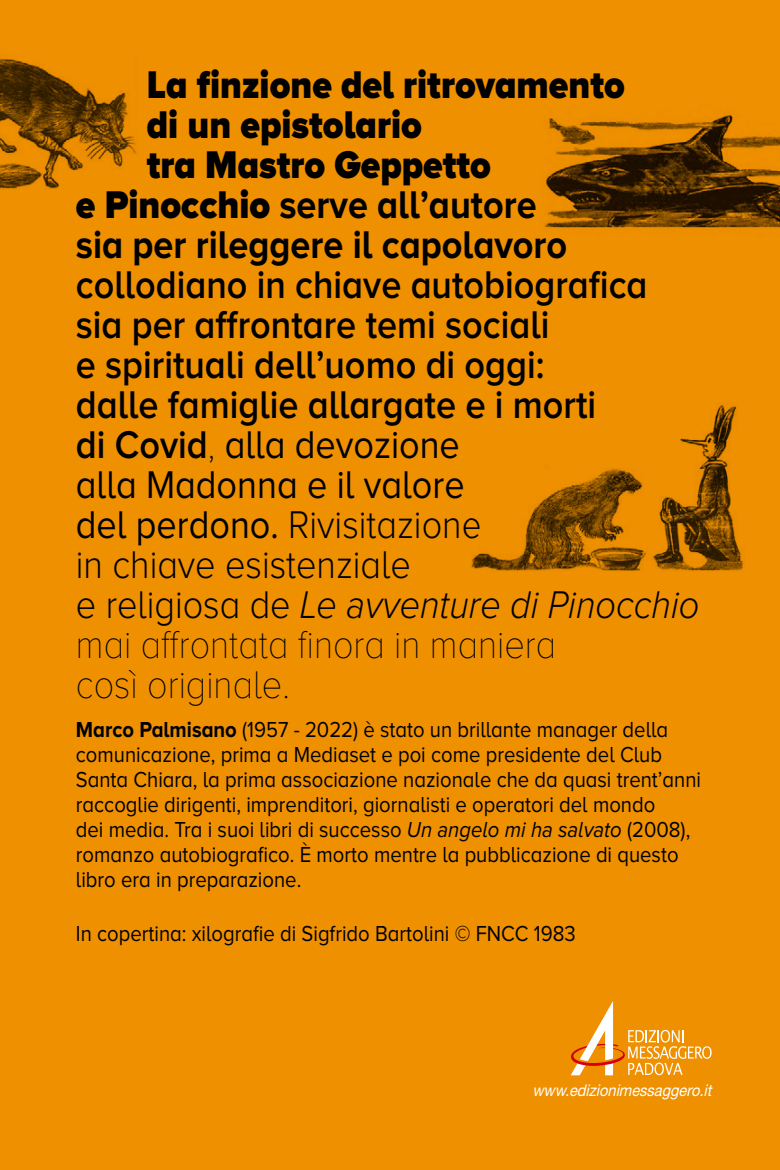
<style>
.page{position:relative;width:780px;height:1170px;background:#fff}
.page>*{position:absolute;margin:0;border:0;box-sizing:border-box;transform-origin:0 0}
.t1{font:600 40px "Proxima Nova A";color:#000;scale:.9 1}
.t2{font:900 40px "Proxima Nova A";color:#000;scale:.9 1}
.t3{font:700 40px "Proxima Nova A";color:#000;scale:.9 1}
.t4{font:300 40px "Proxima Nova A";color:#000;scale:.9 1}
.t5{font:100 40px "Proxima Nova A";color:#000;scale:.9 1}
.t6{font:40px "Proxima Nova A";color:#000;scale:.9 1}
.t7{font:italic 300 40px "Proxima Nova A";color:#000;scale:.9 1}
.t8{font:22.5px/25px "Proxima Nova A";color:#000;scale:.9 1}
.t9{font:italic 16.25px "Helvetica Neue LT Std";color:#fff;scale:.9 1}
.s1{font-weight:900}
.s2{font-weight:600}
.s3{font-weight:100}
.s4{font-weight:400}
.s5{font-style:normal}
.s6{font-weight:700}
.s7{font-style:italic}
</style>
<div class="page">
<div style="left:0;top:0;width:780px;height:1169px;background:#ef9000"></div>
<svg style="left:571px;top:1001px;width:140px;height:74px"></svg>
<img style="left:0;top:58px;width:137px;height:131px">
<img style="left:471px;top:404px;width:272px;height:167px">
<img style="left:544px;top:115px;width:236px;height:113px">
<p class="t2" style="left:147px;top:61px;width:532px">La finzione del ritrovamento</p>
<p class="t2" style="left:147px;top:101px;width:307px">di un epistolario</p>
<p class="t2" style="left:147px;top:141px;width:384px">tra Mastro Geppetto</p>
<p class="t3" style="left:76px;top:181px;width:513px"><span class="s1">e Pinocchio</span> serve all’autore</p>
<p class="t3" style="left:76px;top:221px;width:547px">sia per rileggere il capolavoro</p>
<p class="t1" style="left:76px;top:262px;width:636px">collodiano in chiave autobiografica</p>
<p class="t1" style="left:76px;top:302px;width:527px">sia per affrontare temi sociali</p>
<p class="t1" style="left:76px;top:342px;width:522px">e spirituali dell’uomo di oggi:</p>
<p class="t1" style="left:76px;top:382px;width:579px">dalle famiglie allargate e i morti</p>
<p class="t6" style="left:76px;top:422px;width:428px"><span class="s2">di Covid</span><span class="s3">,</span> alla devozione</p>
<p class="t6" style="left:76px;top:462px;width:433px">alla Madonna e il valore</p>
<p class="t4" style="left:76px;top:502px;width:453px"><span class="s4">del perdono.</span> Rivisitazione</p>
<p class="t4" style="left:76px;top:542px;width:373px">in chiave esistenziale</p>
<p class="t7" style="left:76px;top:582px;width:694px"><span class="s5">e religiosa de</span> Le avventure di Pinocchio</p>
<p class="t5" style="left:76px;top:622px;width:535px">mai affrontata finora in maniera</p>
<p class="t5" style="left:76px;top:662px;width:239px">così originale.</p>
<p class="t8" style="left:76px;top:716px;width:696px"><span class="s6">Marco Palmisano</span> (1957 - 2022) è stato un brillante manager della comunicazione, prima a Mediaset e poi come presidente del Club Santa Chiara, la prima associazione nazionale che da quasi trent’anni raccoglie dirigenti, imprenditori, giornalisti e operatori del mondo<br>dei media. Tra i suoi libri di successo <span class="s7">Un angelo mi ha salvato</span> (2008), romanzo autobiografico. È morto mentre la pubblicazione di questo libro era in preparazione.</p>
<p class="t8" style="left:76px;top:920px;width:557px">In copertina: xilografie di Sigfrido Bartolini © FNCC 1983</p>
<p class="t9" style="left:532px;top:1080px;width:205px">www.edizionimessaggero.it</p>
</div>
